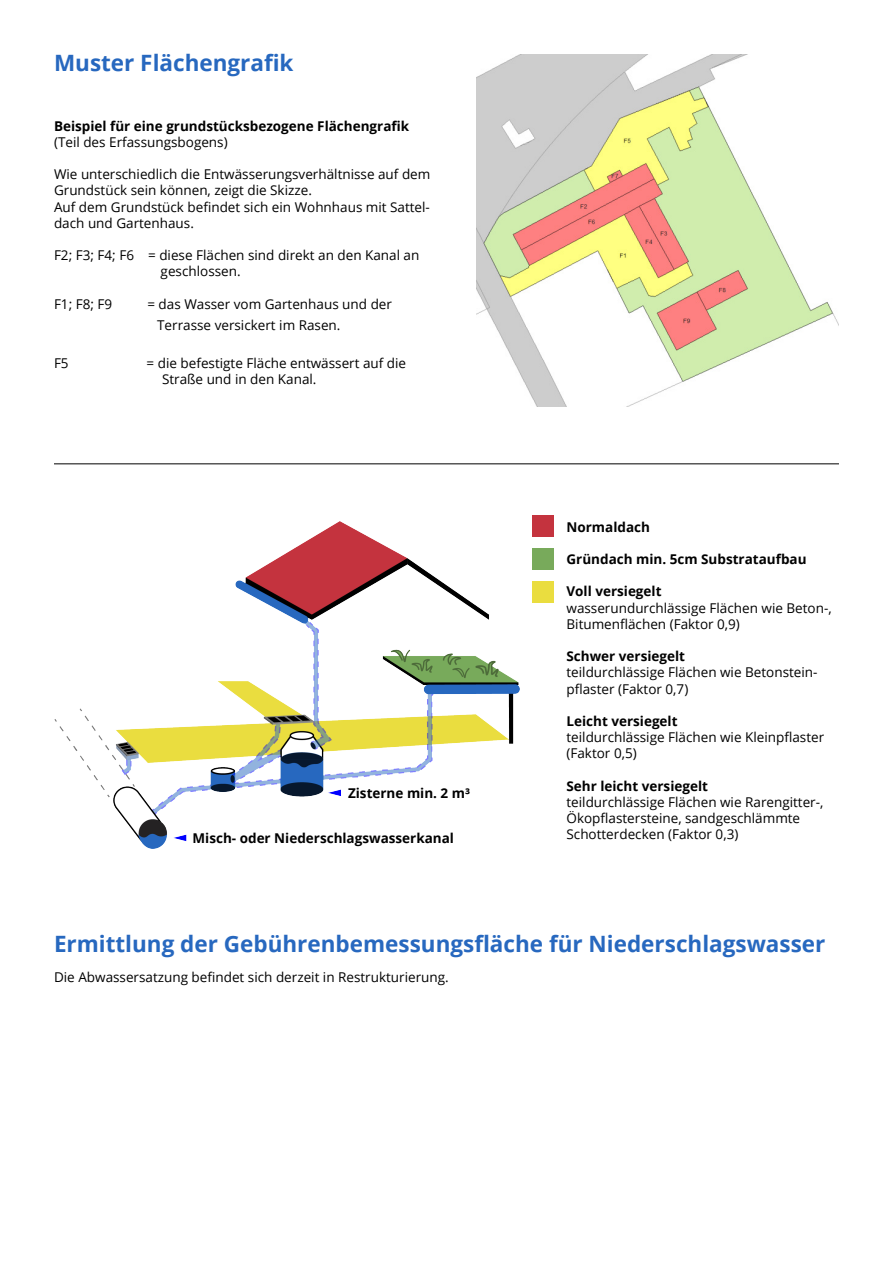
<style>
.page{position:relative;width:893px;height:1263px;background:#fff}
.page>*{position:absolute;margin:0;border:0;box-sizing:border-box;transform-origin:0 0}
.t1{font:700 22.5px "Open Sans";color:#2768bf}
.t2{font:13.5px/16.2px "Open Sans";color:#000}
.t3{font:700 13.5px "Open Sans";color:#000}
</style>
<div class="page">
<img style="left:476px;top:54px;width:363px;height:352px">
<hr style="left:54px;top:463px;width:785px;height:1px;background:#000">
<img style="left:54px;top:521px;width:465px;height:328px">
<div style="left:532px;top:516px;width:22px;height:21px;background:#c4333e"></div>
<div style="left:532px;top:549px;width:22px;height:21px;background:#78aa5b"></div>
<div style="left:532px;top:582px;width:22px;height:21px;background:#eadd3f"></div>
<h1 class="t1" style="left:54px;top:47px;width:241px">Muster Flächengrafik</h1>
<p class="t3" style="left:54px;top:116px;width:357px">Beispiel für eine grundstücksbezogene Flächengrafik</p>
<p class="t2" style="left:54px;top:133px;width:175px">(Teil des Erfassungsbogens)</p>
<p class="t2" style="left:54px;top:166px;width:378px">Wie unterschiedlich die Entwässerungsverhältnisse auf dem Grundstück sein können, zeigt die Skizze.<br>Auf dem Grundstück befindet sich ein Wohnhaus mit Sattel&shy;dach und Gartenhaus.</p>
<p class="t2" style="left:161px;top:247px;width:260px;text-indent:-107px">F2; F3; F4; F6 = diese Flächen sind direkt an den Kanal an geschlossen.</p>
<p class="t2" style="left:54px;top:295px;width:60px">F1; F8; F9</p>
<p class="t2" style="left:157px;top:293px;width:236px;line-height:21.6px;text-indent:-10px">= das Wasser vom Gartenhaus und der<br>Terrasse versickert im Rasen.</p>
<p class="t2" style="left:54px;top:355px;width:16px">F5</p>
<p class="t2" style="left:162px;top:355px;width:246px;text-indent:-15px">= die befestigte Fläche entwässert auf die<br>Straße und in den Kanal.</p>
<p class="t3" style="left:348px;top:784px;width:124px">Zisterne min. 2 m³</p>
<p class="t3" style="left:193px;top:829px;width:263px">Misch- oder Niederschlagswasserkanal</p>
<p class="t3" style="left:566px;top:517px;width:85px">Normaldach</p>
<p class="t3" style="left:566px;top:549px;width:242px">Gründach min. 5cm Substrataufbau</p>
<p class="t3" style="left:566px;top:582px;width:97px">Voll versiegelt</p>
<p class="t2" style="left:566px;top:599px;width:267px">wasserundurchlässige Flächen wie Beton-,<br>Bitumenflächen (Faktor 0,9)</p>
<p class="t3" style="left:566px;top:647px;width:120px">Schwer versiegelt</p>
<p class="t2" style="left:566px;top:664px;width:252px">teildurchlässige Flächen wie Betonstein&shy;pflaster (Faktor 0,7)</p>
<p class="t3" style="left:566px;top:711px;width:113px">Leicht versiegelt</p>
<p class="t2" style="left:566px;top:729px;width:259px">teildurchlässige Flächen wie Kleinpflaster (Faktor 0,5)</p>
<p class="t3" style="left:566px;top:776px;width:143px">Sehr leicht versiegelt</p>
<p class="t2" style="left:566px;top:794px;width:258px">teildurchlässige Flächen wie Rarengitter-,<br>Ökopflastersteine, sandgeschlämmte<br>Schotterdecken (Faktor 0,3)</p>
<h1 class="t1" style="left:54px;top:928px;width:773px">Ermittlung der Gebührenbemessungsfläche für Niederschlagswasser</h1>
<p class="t2" style="left:54px;top:968px;width:396px">Die Abwassersatzung befindet sich derzeit in Restrukturierung.</p>
</div>
